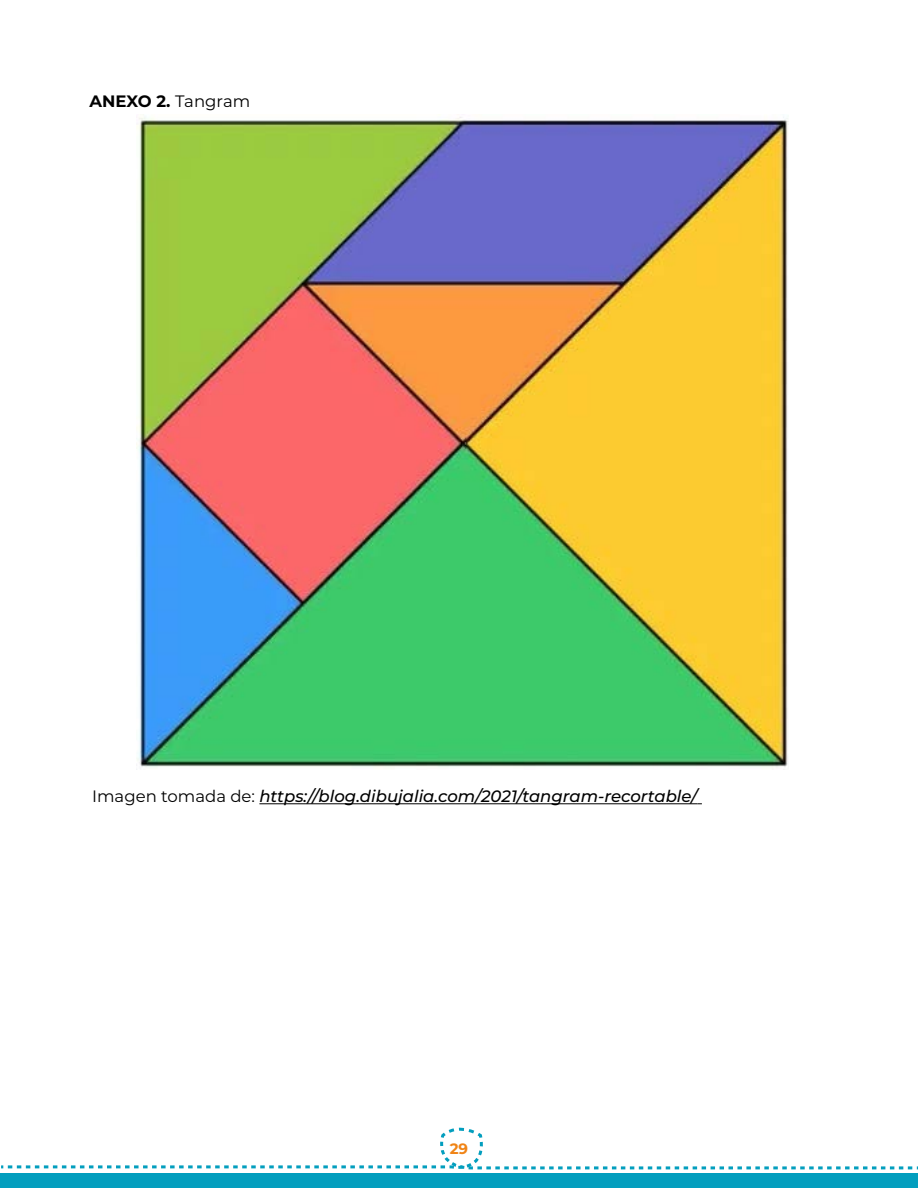
<style>
.page{position:relative;width:918px;height:1188px;background:#fff}
.page>*{position:absolute;margin:0;border:0;box-sizing:border-box;transform-origin:0 0}
.t1{font:italic 500 16.5px "Montserrat";color:#000}
.t2{font:700 16.5px "Montserrat";letter-spacing:-.005em;color:#000}
.t3{font:700 15px "Montserrat";color:#f08416}
.s1{font-weight:400}
.s2{font-weight:400;font-style:normal}
</style>
<div class="page">
<svg style="left:0;top:1127px;width:918px;height:61px"></svg>
<img style="left:137px;top:117px;width:652px;height:652px">
<hr style="left:259px;top:803px;width:438px;height:1px;background:#000">
<p class="t2" style="left:90px;top:90px;width:162px">ANEXO 2. <span class="s1">Tangram</span></p>
<p class="t1" style="left:92px;top:785px;width:607px"><span class="s2">Imagen tomada de:</span> https://blog.dibujalia.com/2021/tangram-recortable/</p>
<p class="t3" style="left:450px;top:1137px;width:20px">29</p>
</div>
